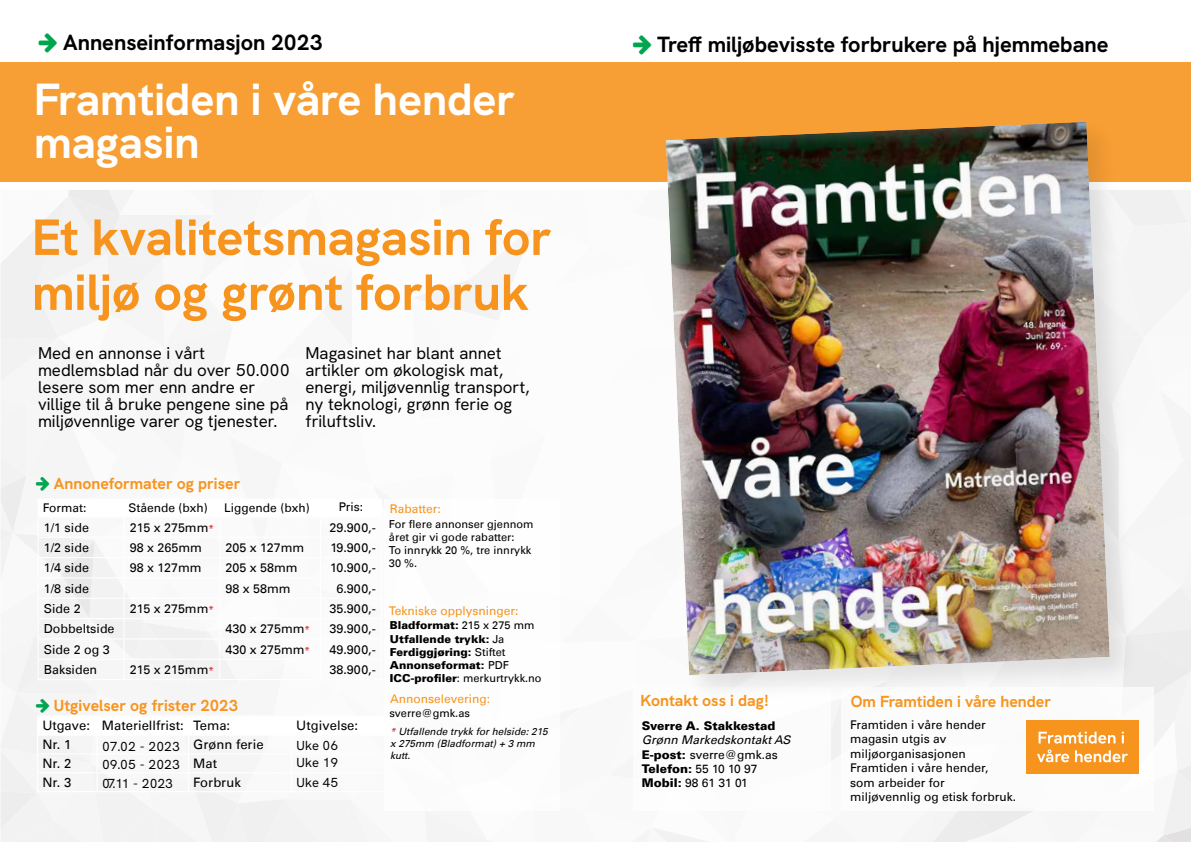
<style>
.page{position:relative;width:1191px;height:842px;background:#fff}
.page>*{position:absolute;margin:0;border:0;box-sizing:border-box;transform-origin:0 0}
.t1{font:700 50.8px/55px "HK Grotesk";color:#f7941d}
.t2{font:700 45px/43px "HK Grotesk";color:#fff}
.t3{font:700 22px "HK Grotesk";color:#000}
.t4{font:17px/17px "HK Grotesk";color:#000}
.t5{font:700 16px "HK Grotesk";color:#f7941d}
.t6{font:13px "HK Grotesk";color:#000}
.t7{font:13px "Univers LT";color:#000}
.t8{font:12.5px "Univers LT";color:#000}
.t9{font:12px/14.4px "Univers LT";color:#000}
.t10{font:12px "Univers LT";color:#f7941d}
.t11{font:900 12px "Univers LT";color:#000}
.t12{font:900 11px/13.2px "Univers LT";color:#000}
.t13{font:11px/13.2px "Univers LT";color:#000}
.t14{font:italic 10px/12px "Univers LT";color:#000}
.s1{font-size:10px;color:#dd0a14}
.s2{font-size:10px;color:#df0813}
.s3{font-family:"Univers LT"}
.s4{font-weight:400}
.s5{color:#d80d14}
.s6{font-style:italic}
.s7{font-weight:900}
</style>
<div class="page">
<div style="left:0;top:63px;width:1191px;height:119px;background:#f79e34"></div>
<img style="left:665px;top:122px;width:438px;height:68px">
<img style="left:1px;top:190px;width:1190px;height:652px">
<p class="t3" style="left:63px;top:26px;width:261px">Annenseinformasjon 2023</p>
<p class="t3" style="left:657px;top:27px;width:452px">Treff miljøbevisste forbrukere på hjemmebane</p>
<h2 class="t2" style="left:34px;top:74px;width:483px">Framtiden i våre hender magasin</h2>
<h1 class="t1" style="left:32px;top:205px;width:521px">Et kvalitetsmagasin for miljø og grønt forbruk</h1>
<p class="t4" style="left:38px;top:343px;width:253px">Med en annonse i vårt medlemsblad når du over 50.000 lesere som mer enn andre er villige til å bruke pengene sine på miljøvennlige varer og tjenester.</p>
<p class="t4" style="left:305px;top:343px;width:226px">Magasinet har blant annet artikler om økologisk mat, energi, miljøvennlig transport, ny teknologi, grønn ferie og friluftsliv.</p>
<p class="t5" style="left:54px;top:471px;width:188px">Annoneformater og priser</p>
<p class="t9" style="left:43px;top:501px;width:45px">Format:</p>
<p class="t9" style="left:129px;top:501px;width:81px">Stående (bxh)</p>
<p class="t9" style="left:224px;top:501px;width:87px">Liggende (bxh)</p>
<p class="t9" style="left:339px;top:500px;width:26px">Pris:</p>
<p class="t8" style="left:44px;top:520px;width:47px">1/1 side</p>
<p class="t8" style="left:130px;top:520px;width:86px">215 x 275mm<span class="s1">*</span></p>
<p class="t8" style="left:329px;top:520px;width:48px">29.900,-</p>
<p class="t8" style="left:44px;top:540px;width:47px">1/2 side</p>
<p class="t8" style="left:130px;top:540px;width:74px">98 x 265mm</p>
<p class="t8" style="left:225px;top:540px;width:80px">205 x 127mm</p>
<p class="t8" style="left:330px;top:540px;width:47px">19.900,-</p>
<p class="t8" style="left:44px;top:560px;width:47px">1/4 side</p>
<p class="t8" style="left:130px;top:560px;width:73px">98 x 127mm</p>
<p class="t8" style="left:225px;top:560px;width:74px">205 x 58mm</p>
<p class="t8" style="left:330px;top:560px;width:47px">10.900,-</p>
<p class="t8" style="left:44px;top:581px;width:47px">1/8 side</p>
<p class="t8" style="left:225px;top:581px;width:67px">98 x 58mm</p>
<p class="t8" style="left:336px;top:581px;width:41px">6.900,-</p>
<p class="t8" style="left:44px;top:601px;width:38px">Side 2</p>
<p class="t8" style="left:130px;top:601px;width:86px">215 x 275mm<span class="s1">*</span></p>
<p class="t8" style="left:329px;top:601px;width:48px">35.900,-</p>
<p class="t8" style="left:44px;top:621px;width:72px">Dobbeltside</p>
<p class="t8" style="left:225px;top:621px;width:86px">430 x 275mm<span class="s2">*</span></p>
<p class="t8" style="left:329px;top:621px;width:48px">39.900,-</p>
<p class="t8" style="left:44px;top:642px;width:67px">Side 2 og 3</p>
<p class="t8" style="left:225px;top:642px;width:86px">430 x 275mm<span class="s1">*</span></p>
<p class="t8" style="left:329px;top:642px;width:48px">49.900,-</p>
<p class="t8" style="left:44px;top:662px;width:55px">Baksiden</p>
<p class="t8" style="left:130px;top:662px;width:86px">215 x 215mm<span class="s1">*</span></p>
<p class="t8" style="left:329px;top:662px;width:48px">38.900,-</p>
<p class="t5" style="left:54px;top:693px;width:186px">Utgivelser og frister 2023</p>
<p class="t7" style="left:42px;top:718px;width:189px">Utgave: Materiellfrist: Tema:</p>
<p class="t7" style="left:296px;top:718px;width:63px">Utgivelse:</p>
<p class="t7" style="left:42px;top:737px;width:30px">Nr. 1</p>
<p class="t6" style="left:102px;top:736px;width:163px">07.02 - 2023 <span class="s3">Grønn ferie</span></p>
<p class="t6" style="left:297px;top:735px;width:43px">Uke 06</p>
<p class="t7" style="left:42px;top:756px;width:30px">Nr. 2</p>
<p class="t6" style="left:102px;top:755px;width:117px">09.05 - 2023 <span class="s3">Mat</span></p>
<p class="t6" style="left:297px;top:752px;width:43px">Uke 19</p>
<p class="t7" style="left:42px;top:775px;width:30px">Nr. 3</p>
<p class="t6" style="left:102px;top:773px;width:72px">07.11 - 2023</p>
<p class="t7" style="left:193px;top:775px;width:49px">Forbruk</p>
<p class="t6" style="left:297px;top:772px;width:43px">Uke 45</p>
<p class="t10" style="left:390px;top:501px;width:52px">Rabatter:</p>
<p class="t13" style="left:389px;top:517px;width:146px">For flere annonser gjennom året gir vi gode rabatter:<br>To innrykk 20 %, tre innrykk<br>30 %.</p>
<p class="t10" style="left:389px;top:604px;width:131px">Tekniske opplysninger:</p>
<p class="t12" style="left:390px;top:619px;width:153px">Bladformat: <span class="s4">215 x 275 mm<br></span>Utfallende trykk: <span class="s4">Ja<br></span>Ferdiggjøring: <span class="s4">Stiftet<br></span>Annonseformat: <span class="s4">PDF<br></span>ICC-profiler<span class="s4">: merkurtrykk.no</span></p>
<p class="t10" style="left:390px;top:691px;width:102px">Annonselevering:</p>
<p class="t13" style="left:389px;top:706px;width:82px">sverre@gmk.as</p>
<p class="t14" style="left:390px;top:726px;width:159px"><span class="s5">*</span> Utfallende trykk for helside: 215 x 275mm (Bladformat) + 3 mm kutt.</p>
<p class="t5" style="left:640px;top:688px;width:130px">Kontakt oss i dag!</p>
<p class="t11" style="left:642px;top:718px;width:135px">Sverre A. Stakkestad</p>
<p class="t9" style="left:642px;top:733px;width:150px"><span class="s6">Grønn Markedskontakt AS<br></span><span class="s7">E-post:</span> sverre@gmk.as<br><span class="s7">Telefon:</span> 55 10 10 97<br><span class="s7">Mobil:</span> 98 61 31 01</p>
<p class="t5" style="left:850px;top:688px;width:202px">Om Framtiden i våre hender</p>
<p class="t9" style="left:850px;top:718px;width:168px">Framtiden i våre hender magasin utgis av miljøorganisasjonen<br>Framtiden i våre hender, som arbeider for miljøvennlig og etisk forbruk.</p>
</div>
